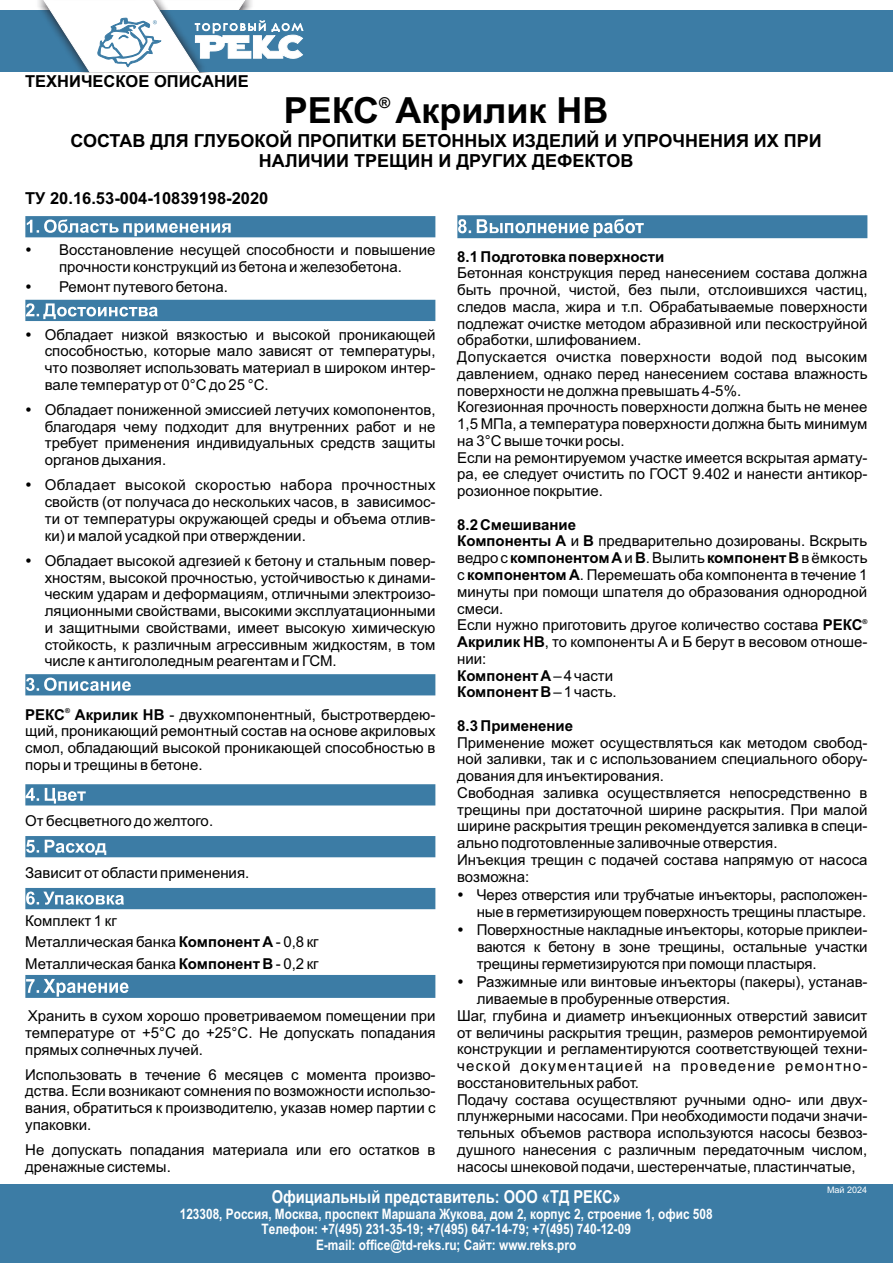
<style>
.page{position:relative;width:893px;height:1263px;background:#fff}
.page>*{position:absolute;margin:0;border:0;box-sizing:border-box;transform-origin:0 0}
.t1{font:700 36px "Arial";color:#000}
.t2{font:700 18px/20.1px "Arial";color:#000;text-align:center}
.t3{font:700 17.85px "Arial Narrow";color:#fff}
.t4{font:700 16.5px "Arial";color:#000}
.t5{font:15px/16.8px "Arial";color:#000}
.t6{font:15px "Arial";letter-spacing:.085em;color:#000}
.t7{font:700 15px "Arial";color:#000}
.t8{font:700 14.4px/15.1px "Arial Narrow";color:#fff;text-align:center}
.t9{font:9px "Arial";color:#fff}
.t10{font:700 6.75px "Arial";color:#000}
.s1{font-weight:700}
</style>
<div class="page">
<svg style="left:25px;top:216px;width:410px;height:21px;background:#538baf"></svg>
<svg style="left:25px;top:300px;width:410px;height:21px;background:#4b86ac"></svg>
<svg style="left:25px;top:674px;width:410px;height:21px;background:#4985ab"></svg>
<svg style="left:25px;top:784px;width:410px;height:21px;background:#4582a9"></svg>
<svg style="left:25px;top:836px;width:410px;height:21px;background:#4682a9"></svg>
<svg style="left:25px;top:888px;width:410px;height:21px;background:#4783aa"></svg>
<svg style="left:25px;top:975px;width:410px;height:23px;background:#4884aa"></svg>
<svg style="left:457px;top:215px;width:410px;height:23px;background:#538baf"></svg>
<div style="left:0;top:1184px;width:893px;height:79px;background:#3c7ca5"></div>
<div style="left:0;top:10px;width:893px;height:62px;background:#3c7ca5"></div>
<svg style="left:42px;top:0;width:261px;height:73px"></svg>
<p class="t4" style="left:25px;top:75px;width:225px">ТЕХНИЧЕСКОЕ ОПИСАНИЕ</p>
<h1 class="t1" style="left:284px;top:97px;width:326px">РЕКС Акрилик НВ</h1>
<p class="t2" style="left:71px;top:132px;width:753px">СОСТАВ ДЛЯ ГЛУБОКОЙ ПРОПИТКИ БЕТОННЫХ ИЗДЕЛИЙ И УПРОЧНЕНИЯ ИХ ПРИ<br>НАЛИЧИИ ТРЕЩИН И ДРУГИХ ДЕФЕКТОВ</p>
<p class="t4" style="left:25px;top:192px;width:245px">ТУ 20.16.53-004-10839198-2020</p>
<p class="t7" style="left:379px;top:97px;width:13px">®</p>
<p class="t5" style="left:59px;top:243px;width:378px">Восстановление несущей способности и повышение прочности конструкций из бетона и железобетона.</p>
<p class="t5" style="left:59px;top:280px;width:170px">Ремонт путевого бетона.</p>
<p class="t5" style="left:45px;top:327px;width:392px;text-align:justify">Обладает низкой вязкостью и высокой проникающей способностью, которые мало зависят от температуры, что позволяет использовать материал в широком интер&shy;вале температур от 0°С до 25 °С.</p>
<p class="t5" style="left:45px;top:403px;width:392px;text-align:justify">Обладает пониженной эмиссией летучих комопонентов, благодаря чему подходит для внутренних работ и не требует применения индивидуальных средств защиты органов дыхания.</p>
<p class="t5" style="left:45px;top:478px;width:392px;text-align:justify">Обладает высокой скоростью набора прочностных свойств (от получаса до нескольких часов, в зависимос&shy;ти от температуры окружающей среды и объема отлив&shy;ки) и малой усадкой при отверждении.</p>
<p class="t5" style="left:45px;top:553px;width:392px;text-align:justify">Обладает высокой адгезией к бетону и стальным повер&shy;хностям, высокой прочностью, устойчивостью к динами&shy;ческим ударам и деформациям, отличными электроизо&shy;ляционными свойствами, высокими эксплуатационными и защитными свойствами, имеет высокую химическую стойкость, к различным агрессивным жидкостям, в том числе к антигололедным реагентам и ГСМ.</p>
<p class="t10" style="left:65px;top:708px;width:6px">®</p>
<p class="t5" style="left:25px;top:707px;width:412px;text-align:justify"><span class="s1">РЕКС Акрилик НВ</span> - двухкомпонентный, быстротвердею&shy;щий, проникающий ремонтный состав на основе акриловых смол, обладающий высокой проникающей способностью в поры и трещины в бетоне.</p>
<p class="t5" style="left:25px;top:814px;width:189px">От бесцветного до желтого.</p>
<p class="t5" style="left:25px;top:865px;width:226px">Зависит от области применения.</p>
<p class="t5" style="left:25px;top:911px;width:295px;line-height:21.8px">Комплект 1 кг<br>Металлическая банка <span class="s1">Компонент А</span> - 0,8 кг<br>Металлическая банка <span class="s1">Компонент В</span> - 0,2 кг</p>
<p class="t5" style="left:25px;top:1009px;width:412px;text-align:justify">Хранить в сухом хорошо проветриваемом помещении при температуре от +5°С до +25°С. Не допускать попадания прямых солнечных лучей.</p>
<p class="t5" style="left:25px;top:1067px;width:412px;text-align:justify">Использовать в течение 6 месяцев с момента произво&shy;дства. Если возникают сомнения по возможности использо&shy;вания, обратиться к производителю, указав номер партии с упаковки.</p>
<p class="t5" style="left:25px;top:1143px;width:412px">Не допускать попадания материала или его остатков в дренажные системы.</p>
<p class="t7" style="left:457px;top:251px;width:209px">8.1 Подготовка поверхности</p>
<p class="t5" style="left:457px;top:266px;width:412px">Бетонная конструкция перед нанесением состава должна быть прочной, чистой, без пыли, отслоившихся частиц, следов масла, жира и т.п. Обрабатываемые поверхности подлежат очистке методом абразивной или пескоструйной обработки, шлифованием.<br>Допускается очистка поверхности водой под высоким давлением, однако перед нанесением состава влажность поверхности не должна превышать 4-5%.<br>Когезионная прочность поверхности должна быть не менее 1,5 МПа, а температура поверхности должна быть минимум на 3°С выше точки росы.<br>Если на ремонтируемом участке имеется вскрытая армату&shy;ра, ее следует очистить по ГОСТ 9.402 и нанести антикор&shy;розионное покрытие.</p>
<p class="t5" style="left:457px;top:517px;width:412px"><span class="s1">8.2 Смешивание<br>Компоненты А</span> и <span class="s1">В</span> предварительно дозированы. Вскрыть ведро с <span class="s1">компонентом А</span> и<span class="s1">В</span>. Вылить <span class="s1">компонент В</span>в ёмкость с <span class="s1">компонентом А</span>. Перемешать оба компонента в течение 1 минуты при помощи шпателя до образования однородной смеси.<br>Если нужно приготовить другое количество состава <span class="s1">РЕКС</span></p>
<p class="t10" style="left:862px;top:619px;width:6px">®</p>
<p class="t5" style="left:457px;top:635px;width:412px"><span class="s1">Акрилик НВ</span>, то компоненты А и Б берут в весовом отноше&shy;нии:<br><span class="s1">Компонент А</span>– 4 части<br><span class="s1">Компонент В</span>– 1 часть.</p>
<p class="t7" style="left:457px;top:720px;width:117px">8.3 Применение</p>
<p class="t5" style="left:457px;top:735px;width:412px">Применение может осуществляться как методом свобод&shy;ной заливки, так и с использованием специального обору&shy;дования для инъектирования.<br>Свободная заливка осуществляется непосредственно в трещины при достаточной ширине раскрытия. При малой ширине раскрытия трещин рекомендуется заливка в специ&shy;ально подготовленные заливочные отверстия.<br>Инъекция трещин с подачей состава напрямую от насоса возможна:</p>
<p class="t5" style="left:477px;top:888px;width:392px">Через отверстия или трубчатые инъекторы, расположен&shy;ные в герметизирующем поверхность трещины пластыре.</p>
<p class="t5" style="left:477px;top:923px;width:392px;text-align:justify">Поверхностные накладные инъекторы, которые приклеи&shy;ваются к бетону в зоне трещины, остальные участки трещины герметизируются при помощи пластыря.</p>
<p class="t5" style="left:477px;top:975px;width:392px">Разжимные или винтовые инъекторы (пакеры), устанав-</p>
<p class="t5" style="left:477px;top:992px;width:255px">ливаемые в пробуренные отверстия.</p>
<p class="t5" style="left:457px;top:1008px;width:412px">Шаг, глубина и диаметр инъекционных отверстий зависит</p>
<p class="t5" style="left:457px;top:1025px;width:412px">от величины раскрытия трещин, размеров ремонтируемой</p>
<p class="t5" style="left:457px;top:1042px;width:412px">конструкции и регламентируются соответствующей техни-</p>
<p class="t6" style="left:457px;top:1060px;width:412px">ческой документацией на проведение ремонтно-</p>
<p class="t5" style="left:457px;top:1075px;width:184px">восстановительных работ.</p>
<p class="t5" style="left:457px;top:1092px;width:412px">Подачу состава осуществляют ручными одно- или двух-</p>
<p class="t5" style="left:457px;top:1109px;width:412px">плунжерными насосами. При необходимости подачи значи-</p>
<p class="t5" style="left:457px;top:1126px;width:412px">тельных объемов раствора используются насосы безвоз-</p>
<p class="t5" style="left:457px;top:1142px;width:412px">душного нанесения с различным передаточным числом,</p>
<p class="t5" style="left:457px;top:1159px;width:400px">насосы шнековой подачи, шестеренчатые, пластинчатые,</p>
<p class="t3" style="left:272px;top:1190px;width:350px">Официальный представитель: ООО «ТД РЕКС»</p>
<p class="t8" style="left:180px;top:1208px;width:534px">123308, Россия, Москва, проспект Маршала Жукова, дом 2, корпус 2, строение 1, офис 508<br>Телефон: +7(495) 231-35-19; +7(495) 647-14-79; +7(495) 740-12-09<br>E-mail: office@td-reks.ru; Сайт: www.reks.pro</p>
<p class="t9" style="left:827px;top:1186px;width:42px">Май 2024</p>
</div>
